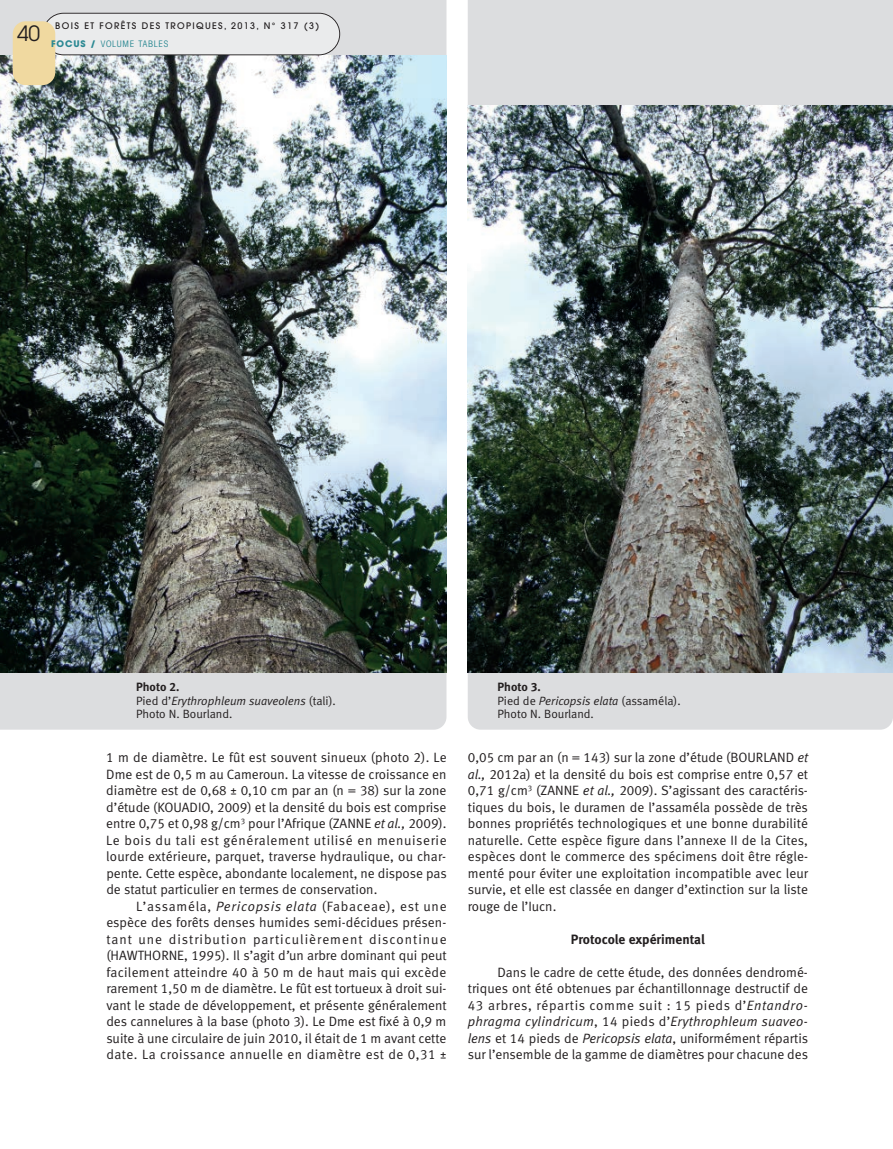
<style>
.page{position:relative;width:893px;height:1149px;background:#fff}
.page>*{position:absolute;margin:0;border:0;box-sizing:border-box;transform-origin:0 0}
.t1{font:21px "Avant Garde";color:#231f20}
.t2{font:13.5px/16.5px "Meta Normal LF";color:#231f20;text-align:justify}
.t3{font:13.5px "Meta Bold LF";color:#231f20}
.t4{font:12px/13.5px "Meta Normal LF";color:#231f20}
.t5{font:12px "Meta Bold LF";color:#231f20}
.t6{font:500 9px/18px "Avant Garde";letter-spacing:.15em;color:#231f20}
.s1{font-weight:700;color:#2c8993}
.s2{font-weight:400;font-stretch:condensed;color:#2c8993}
.s3{font-style:italic}
</style>
<div class="page">
<div style="left:0;top:0;width:446px;height:729px;background:#dcdddf"></div>
<div style="left:468px;top:0;width:425px;height:729px;background:#dcdddf"></div>
<img style="left:0;top:55px;width:446px;height:617px">
<img style="left:468px;top:106px;width:424px;height:566px">
<svg style="left:43px;top:13px;width:297px;height:42px;background:#e2e3e4"></svg>
<div style="left:13px;top:21px;width:42px;height:64px;background:#f0d9a0;border-radius:13px"></div>
<h1 class="t1" style="left:17px;top:26px;width:25px">40</h1>
<p class="t6" style="left:51px;top:18px;width:270px;text-indent:4px">BOIS ET FORÊTS DES TROPIQUES, 2013, N° 317 (3)<br><span class="s1">FOCUS /</span> <span class="s2">VOLUME TABLES</span></p>
<p class="t5" style="left:136px;top:682px;width:45px">Photo 2.</p>
<p class="t4" style="left:136px;top:694px;width:201px">Pied d’<span class="s3">Erythrophleum suaveolens</span> (tali).<br>Photo N. Bourland.</p>
<p class="t2" style="left:106px;top:750px;width:342px">1 m de diamètre. Le fût est souvent sinueux (photo 2). Le Dme est de 0,5 m au Cameroun. La vitesse de croissance en diamètre est de 0,68 ± 0,10 cm par an (n = 38) sur la zone d’étude (KOUADIO, 2009) et la densité du bois est comprise entre 0,75 et 0,98 g/cm<sup>3</sup> pour l’Afrique (ZANNE <span class="s3">et al.,</span> 2009).<br>Le bois du tali est généralement utilisé en menuiserie lourde extérieure, parquet, traverse hydraulique, ou char&shy;pente<span class="s3">.</span> Cette espèce, abondante localement, ne dispose pas de statut particulier en termes de conservation.</p>
<p class="t2" style="left:106px;top:898px;width:342px;text-indent:30px">L’assaméla, <span class="s3">Pericopsis elata</span> (Fabaceae), est une espèce des forêts denses humides semi-décidues présen&shy;tant une distribution particulièrement discontinue (HAWTHORNE, 1995). Il s’agit d<span class="s3">’</span>un arbre dominant qui peut facilement atteindre 40 à 50 m de haut mais qui excède rarement 1,50 m de diamètre. Le fût est tortueux à droit sui&shy;vant le stade de développement, et présente généralement des cannelures à la base (photo 3). Le Dme est fixé à 0,9 m suite à une circulaire de juin 2010, il était de 1 m avant cette date. La croissance annuelle en diamètre est de 0,31 ±</p>
<p class="t5" style="left:497px;top:682px;width:45px">Photo 3.</p>
<p class="t4" style="left:497px;top:694px;width:185px">Pied de <span class="s3">Pericopsis elata</span> (assaméla).<br>Photo N. Bourland.</p>
<p class="t2" style="left:468px;top:750px;width:342px">0,05 cm par an (n = 143) sur la zone d’étude (BOURLAND <span class="s3">et al.,</span> 2012a) et la densité du bois est comprise entre 0,57 et 0,71 g/cm<sup>3</sup> (ZANNE <span class="s3">et al.,</span> 2009). S’agissant des caractéris&shy;tiques du bois, le duramen de l’assaméla possède de très bonnes propriétés technologiques et une bonne durabilité naturelle. Cette espèce figure dans l’annexe II de la Cites, espèces dont le commerce des spécimens doit être régle&shy;menté pour éviter une exploitation incompatible avec leur survie, et elle est classée en danger d’extinction sur la liste rouge de l’Iucn.</p>
<p class="t3" style="left:571px;top:934px;width:135px">Protocole expérimental</p>
<p class="t2" style="left:468px;top:964px;width:342px;text-indent:30px">Dans le cadre de cette étude, des données dendromé&shy;triques ont été obtenues par échantillonnage destructif de 43 arbres, répartis comme suit : 15 pieds d’<span class="s3">Entandro&shy;phragma cylindricum</span>, 14 pieds d’<span class="s3">Erythrophleum suaveo&shy;lens</span> et 14 pieds de <span class="s3">Pericopsis elata</span>, uniformément répartis sur l’ensemble de la gamme de diamètres pour chacune des</p>
</div>
